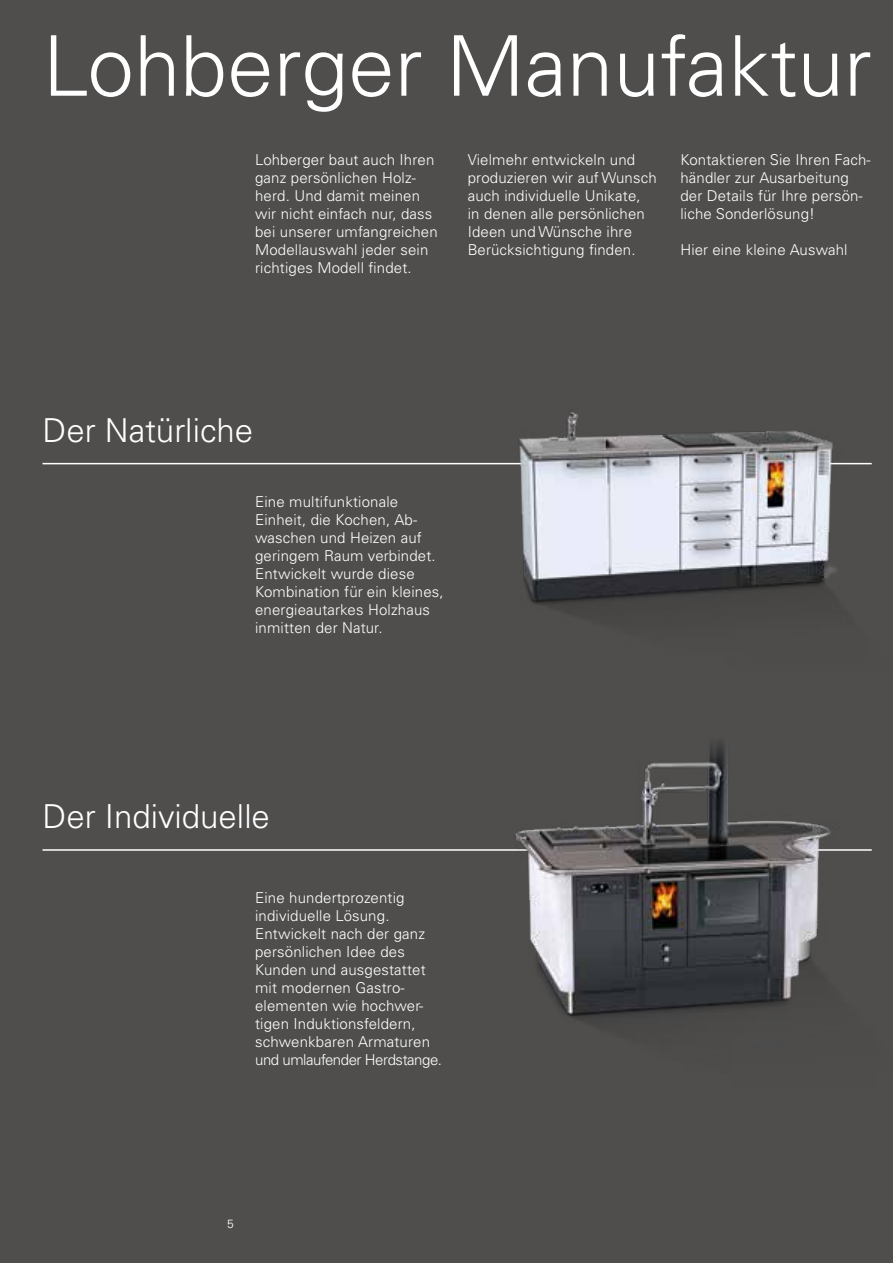
<style>
.page{position:relative;width:893px;height:1263px;background:#4f4e4d}
.page>*{position:absolute;margin:0;border:0;box-sizing:border-box;transform-origin:0 0}
.t1{font:300 83.7px "Univers LT Pro 45";color:#fff}
.t2{font:300 33px "Univers LT Pro 45";color:#fff}
.t3{font:300 15px/18px "Univers LT Pro 45";letter-spacing:.01em;color:#fff}
.t4{font:300 12px "Univers LT Pro 45";color:#fff}
</style>
<div class="page">
<hr style="left:43px;top:463px;width:829px;height:1px;background:#fff">
<img style="left:485px;top:412px;width:387px;height:198px">
<hr style="left:43px;top:849px;width:829px;height:2px;background:#fff">
<img style="left:422px;top:742px;width:450px;height:279px">
<h1 class="t1" style="left:43px;top:11px;width:831px">Lohberger Manufaktur</h1>
<p class="t3" style="left:255px;top:151px;width:184px">Lohberger baut auch Ihren ganz persönlichen Holz&shy;herd. Und damit meinen wir nicht einfach nur, dass bei unserer umfangreichen<br>Modellauswahl jeder sein richtiges Modell findet.</p>
<p class="t3" style="left:468px;top:151px;width:190px">Vielmehr entwickeln und produzieren wir auf Wunsch auch individuelle Unikate,<br>in denen alle persönlichen<br>Ideen und Wünsche ihre<br>Berücksichtigung finden.</p>
<p class="t3" style="left:680px;top:151px;width:192px">Kontaktieren Sie Ihren Fach&shy;händler zur Ausarbeitung der Details für Ihre persön&shy;liche Sonderlösung!</p>
<p class="t3" style="left:680px;top:241px;width:169px">Hier eine kleine Auswahl</p>
<h2 class="t2" style="left:43px;top:408px;width:212px">Der Natürliche</h2>
<p class="t3" style="left:255px;top:493px;width:190px">Eine multifunktionale<br>Einheit, die Kochen, Ab&shy;waschen und Heizen auf geringem Raum verbindet.<br>Entwickelt wurde diese<br>Kombination für ein kleines, energieautarkes Holzhaus inmitten der Natur.</p>
<h2 class="t2" style="left:43px;top:795px;width:229px">Der Individuelle</h2>
<p class="t3" style="left:255px;top:889px;width:188px">Eine hundertprozentig individuelle Lösung.<br>Entwickelt nach der ganz persönlichen Idee des<br>Kunden und ausgestattet mit modernen Gastro&shy;elementen wie hochwer&shy;tigen Induktionsfeldern, schwenkbaren Armaturen und umlaufender Herdstange.</p>
<p class="t4" style="left:227px;top:1216px;width:8px">5</p>
</div>
